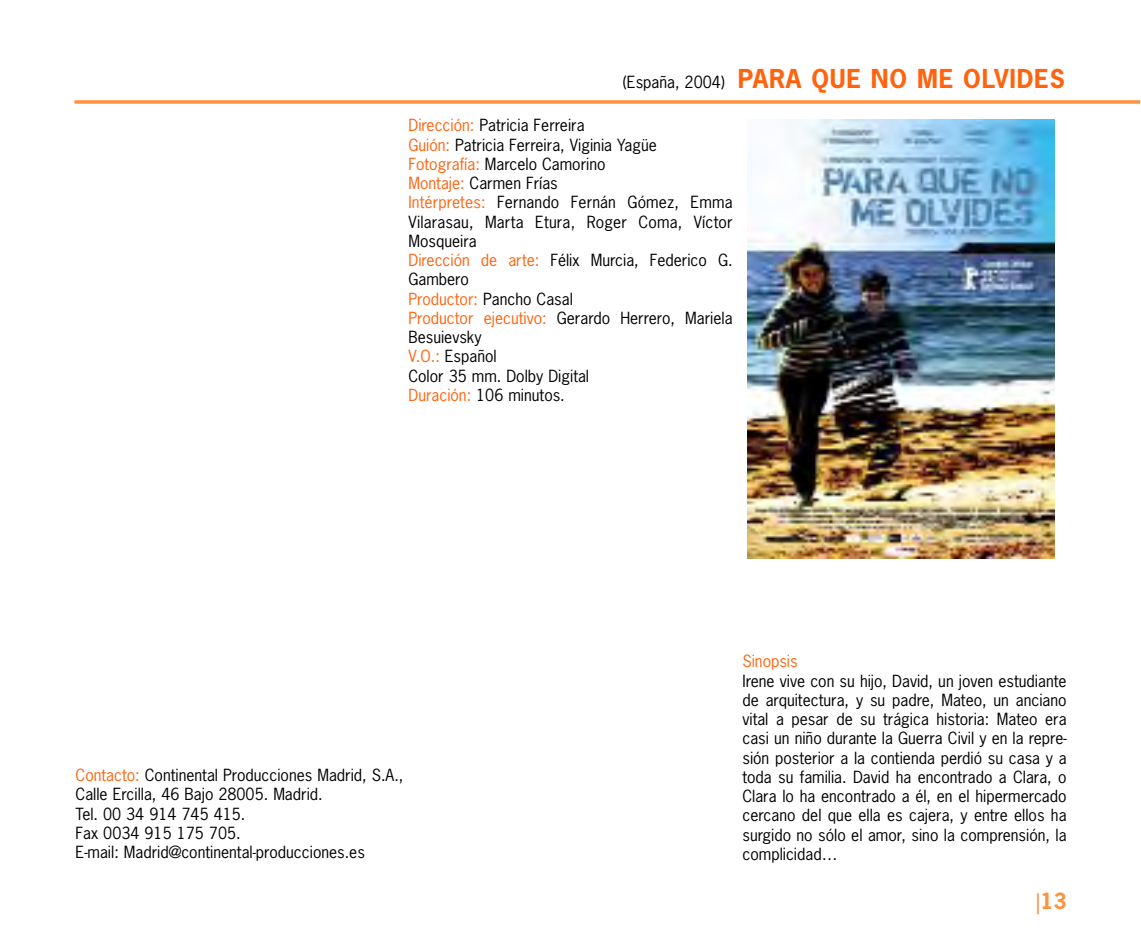
<style>
.page{position:relative;width:1141px;height:943px;background:#fff}
.page>*{position:absolute;margin:0;border:0;box-sizing:border-box;transform-origin:0 0}
.t1{font:700 24.5px "News Gothic";letter-spacing:.03em;color:#ff630e}
.t2{font:700 21px "News Gothic";color:#fd9241}
.t3{font:15.75px/19.2px "News Gothic";color:#000}
.t4{font:15.75px "News Gothic";color:#ff630e}
.s1{font-weight:400;font-size:15.75px;color:#000}
.s2{color:#ff630e}
.s3{font-weight:400}
</style>
<div class="page">
<svg style="left:74px;top:100px;width:1066px;height:4px;background:#fd9f58"></svg>
<img style="left:748px;top:119px;width:307px;height:439px">
<h1 class="t1" style="left:623px;top:65px;width:443px"><span class="s1">(España, 2004)</span> PARA QUE NO ME OLVIDES</h1>
<p class="t3" style="left:408px;top:116px;width:326px"><span class="s2">Dirección:</span> Patricia Ferreira<br><span class="s2">Guión:</span> Patricia Ferreira, Viginia Yagüe<br><span class="s2">Fotografía:</span> Marcelo Camorino<br><span class="s2">Montaje:</span> Carmen Frías<br><span class="s2">Intérpretes:</span> Fernando Fernán Gómez, Emma<br>Vilarasau, Marta Etura, Roger Coma, Víctor<br>Mosqueira<br><span class="s2">Dirección de arte:</span> Félix Murcia, Federico G.<br>Gambero<br><span class="s2">Productor:</span> Pancho Casal<br><span class="s2">Productor ejecutivo:</span> Gerardo Herrero, Mariela<br>Besuievsky<br><span class="s2">V.O.:</span> Español<br>Color 35 mm. Dolby Digital<br><span class="s2">Duración:</span> 106 minutos.</p>
<p class="t3" style="left:76px;top:766px;width:329px"><span class="s2">Contacto:</span> Continental Producciones Madrid, S.A., Calle Ercilla, 46 Bajo 28005. Madrid.<br>Tel. 00 34 914 745 415.<br>Fax 0034 915 175 705.<br>E-mail: Madrid@continental-producciones.es</p>
<p class="t4" style="left:742px;top:652px;width:57px">Sinopsis</p>
<p class="t3" style="left:742px;top:671px;width:326px;text-align:justify">Irene vive con su hijo, David, un joven estudiante de arquitectura, y su padre, Mateo, un anciano vital a pesar de su trágica historia: Mateo era casi un niño durante la Guerra Civil y en la repre&shy;sión posterior a la contienda perdió su casa y a toda su familia. David ha encontrado a Clara, o Clara lo ha encontrado a él, en el hipermercado cercano del que ella es cajera, y entre ellos ha surgido no sólo el amor, sino la comprensión, la complicidad…</p>
<h2 class="t2" style="left:1036px;top:889px;width:32px"><span class="s3">|</span>13</h2>
</div>
